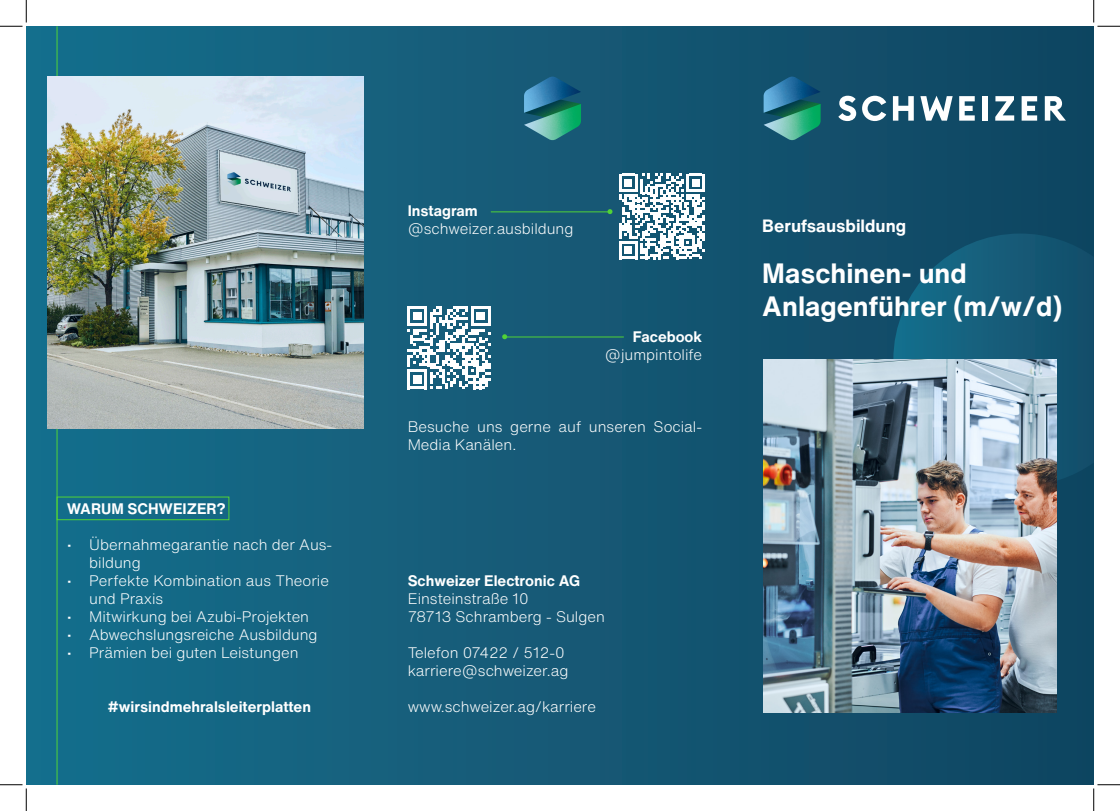
<style>
.page{position:relative;width:1120px;height:811px;background:#fff}
.page>*{position:absolute;margin:0;border:0;box-sizing:border-box;transform-origin:0 0}
.t1{font:700 27.5px/33px "Helvetica Now Text";color:#fff}
.t2{font:700 17.5px "Helvetica Now Text";color:#fff}
.t3{font:300 15px/18px "Helvetica Now Text";color:#fff}
.t4{font:700 15px "Helvetica Now Text";color:#fff}
</style>
<div class="page">
<div style="left:26px;top:26px;width:1067px;height:759px;background:linear-gradient(to right,#176f8c,#114560)"></div>
<svg style="left:893px;top:233px;width:200px;height:253px;background:#155875"></svg>
<hr style="left:57px;top:26px;width:1px;height:759px;background:#51d237">
<svg style="left:524px;top:77px;width:57px;height:63px;background:#2e818a"></svg>
<svg style="left:619px;top:174px;width:85px;height:85px"></svg>
<svg style="left:407px;top:306px;width:83px;height:83px"></svg>
<svg style="left:607px;top:209px;width:5px;height:5px"></svg>
<hr style="left:490px;top:211px;width:118px;height:1px;background:#51d237">
<svg style="left:502px;top:334px;width:5px;height:5px"></svg>
<hr style="left:505px;top:336px;width:118px;height:1px;background:#51d237">
<svg style="left:763px;top:77px;width:57px;height:63px;background:#2c7e88"></svg>
<svg style="left:838px;top:96px;width:47px;height:25px"></svg>
<svg style="left:892px;top:96px;width:21px;height:25px"></svg>
<svg style="left:920px;top:96px;width:32px;height:25px"></svg>
<svg style="left:958px;top:96px;width:16px;height:25px"></svg>
<div style="left:982px;top:96px;width:5px;height:25px;background:#fff"></div>
<svg style="left:994px;top:96px;width:19px;height:25px"></svg>
<svg style="left:1021px;top:96px;width:15px;height:25px"></svg>
<svg style="left:1044px;top:96px;width:21px;height:25px"></svg>
<div style="left:57px;top:496px;width:172px;height:24px;border:1px solid #51d237"></div>
<img style="left:48px;top:77px;width:315px;height:352px">
<img style="left:763px;top:360px;width:293px;height:352px">
<svg style="left:0;top:0;width:27px;height:27px"></svg>
<svg style="left:0;top:784px;width:27px;height:27px"></svg>
<svg style="left:1093px;top:0;width:26px;height:27px"></svg>
<svg style="left:1093px;top:784px;width:26px;height:27px"></svg>
<p class="t4" style="left:67px;top:497px;width:160px">WARUM SCHWEIZER?</p>
<p class="t3" style="left:89px;top:535px;width:244px;text-indent:-23px">• Übernahmegarantie nach der Aus&shy;bildung</p>
<p class="t3" style="left:89px;top:571px;width:241px;text-indent:-23px">• Perfekte Kombination aus Theorie und Praxis</p>
<p class="t3" style="left:67px;top:607px;width:244px">• Mitwirkung bei Azubi-Projekten</p>
<p class="t3" style="left:67px;top:625px;width:252px">• Abwechslungsreiche Ausbildung</p>
<p class="t3" style="left:67px;top:643px;width:233px">• Prämien bei guten Leistungen</p>
<p class="t4" style="left:108px;top:695px;width:204px">#wirsindmehralsleiterplatten</p>
<p class="t4" style="left:407px;top:199px;width:72px">Instagram</p>
<p class="t3" style="left:407px;top:219px;width:167px">@schweizer.ausbildung</p>
<p class="t4" style="left:632px;top:325px;width:71px">Facebook</p>
<p class="t3" style="left:604px;top:345px;width:99px">@jumpintolife</p>
<p class="t3" style="left:407px;top:417px;width:296px">Besuche uns gerne auf unseren Social-<br>Media Kanälen.</p>
<p class="t4" style="left:407px;top:569px;width:174px">Schweizer Electronic AG</p>
<p class="t3" style="left:407px;top:589px;width:123px">Einsteinstraße 10</p>
<p class="t3" style="left:407px;top:607px;width:199px">78713 Schramberg - Sulgen</p>
<p class="t3" style="left:407px;top:643px;width:158px">Telefon 07422 / 512-0</p>
<p class="t3" style="left:407px;top:661px;width:162px">karriere@schweizer.ag</p>
<p class="t3" style="left:407px;top:697px;width:190px">www.schweizer.ag/karriere</p>
<p class="t2" style="left:762px;top:212px;width:145px">Berufsausbildung</p>
<p class="t1" style="left:762px;top:256px;width:301px">Maschinen- und<br>Anlagenführer (m/w/d)</p>
</div>
